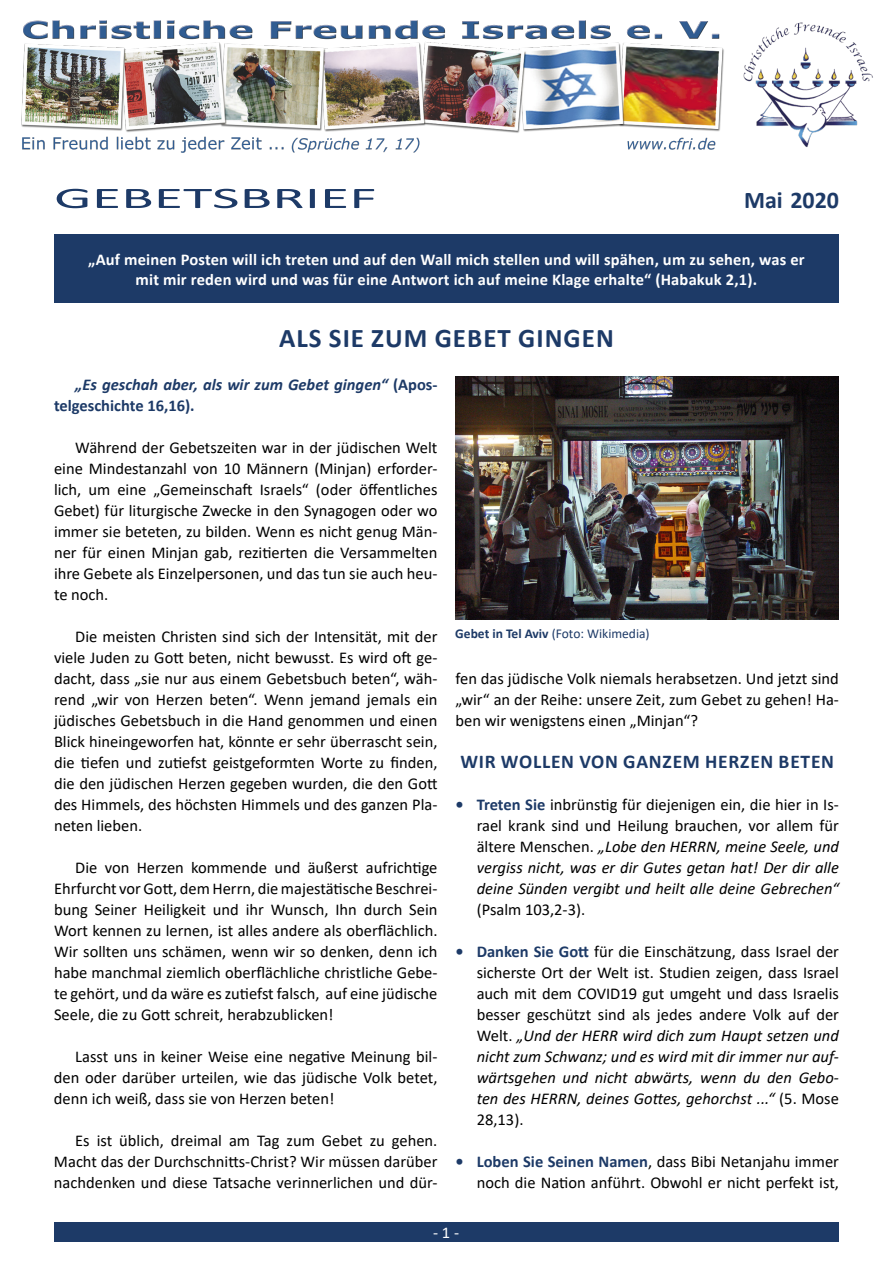
<style>
.page{position:relative;width:893px;height:1263px;background:#fff}
.page>*{position:absolute;margin:0;border:0;box-sizing:border-box;transform-origin:0 0}
.t1{font:30px "Calibri";color:#1d3a67;scale:2 1}
.t2{font:700 27px "Calibri";letter-spacing:.04em;color:#1d3a67}
.t3{font:700 24px "Calibri";color:#1d3a67}
.t4{font:700 19.5px "Calibri";letter-spacing:.04em;color:#1d3a67}
.t5{font:16.5px/21px "Calibri";color:#000;text-align:justify}
.t6{font:italic 16.5px/21px "Calibri";color:#000;text-align:justify}
.t7{font:700 16.5px/19.8px "Calibri";letter-spacing:.01em;color:#fff;text-align:center}
.t8{font:italic 700 16.5px/21px "Calibri";color:#1d3a67}
.t9{font:16.5px "Calibri";color:#fff}
.t10{font:13.5px "Calibri";color:#1d3a67}
.s1{font-style:normal}
.s2{font-weight:700}
.s3{font-weight:700;font-style:normal;color:#1d3a67}
.s4{font-weight:700;color:#1d3a67}
.s5{font-style:italic}
</style>
<div class="page">
<div style="left:54px;top:1222px;width:785px;height:20px;background:#1d3a67"></div>
<div style="left:54px;top:234px;width:785px;height:69px;background:#1d3a67"></div>
<img style="left:21px;top:20px;width:703px;height:133px">
<img style="left:743px;top:22px;width:130px;height:125px">
<img style="left:455px;top:376px;width:384px;height:243px">
<h1 class="t1" style="left:54px;top:177px;width:163px">GEBETSBRIEF</h1>
<h3 class="t3" style="left:744px;top:183px;width:96px">Mai 2020</h3>
<p class="t7" style="left:88px;top:249px;width:718px">„Auf meinen Posten will ich treten und auf den Wall mich stellen und will spähen, um zu sehen, was er mit mir reden wird und was für eine Antwort ich auf meine Klage erhalte“ (Habakuk 2,1).</p>
<h2 class="t2" style="left:279px;top:319px;width:336px">Als sie zum Gebet gingen</h2>
<p class="t8" style="left:54px;top:373px;width:385px;text-indent:21px">„Es geschah aber, als wir zum Gebet gingen“ <span class="s1">(Apos&shy;telgeschichte 16,16).</span></p>
<p class="t5" style="left:54px;top:437px;width:385px;text-indent:21px">Während der Gebetszeiten war in der jüdischen Welt eine Mindestanzahl von 10 Männern (Minjan) erforder&shy;lich, um eine „Gemeinschaft Israels“ (oder öffentliches Gebet) für liturgische Zwecke in den Synagogen oder wo immer sie beteten, zu bilden. Wenn es nicht genug Män&shy;ner für einen Minjan gab, rezitierten die Versammelten ihre Gebete als Einzelpersonen, und das tun sie auch heu&shy;te noch.</p>
<p class="t5" style="left:54px;top:626px;width:385px;text-indent:21px">Die meisten Christen sind sich der Intensität, mit der viele Juden zu Gott beten, nicht bewusst. Es wird oft ge&shy;dacht, dass „sie nur aus einem Gebetsbuch beten“, wäh&shy;rend „wir von Herzen beten“. Wenn jemand jemals ein jüdisches Gebetsbuch in die Hand genommen und einen Blick hineingeworfen hat, könnte er sehr überrascht sein, die tiefen und zutiefst geistgeformten Worte zu finden, die den jüdischen Herzen gegeben wurden, die den Gott des Himmels, des höchsten Himmels und des ganzen Pla&shy;neten lieben.</p>
<p class="t5" style="left:54px;top:857px;width:385px;text-indent:21px">Die von Herzen kommende und äußerst aufrichtige Ehrfurcht vor Gott, dem Herrn, die majestätische Beschrei&shy;bung Seiner Heiligkeit und ihr Wunsch, Ihn durch Sein Wort kennen zu lernen, ist alles andere als oberflächlich.<br>Wir sollten uns schämen, wenn wir so denken, denn ich habe manchmal ziemlich oberflächliche christliche Gebe&shy;te gehört, und da wäre es zutiefst falsch, auf eine jüdische Seele, die zu Gott schreit, herabzublicken!</p>
<p class="t5" style="left:54px;top:1046px;width:385px;text-indent:21px">Lasst uns in keiner Weise eine negative Meinung bil&shy;den oder darüber urteilen, wie das jüdische Volk betet, denn ich weiß, dass sie von Herzen beten!</p>
<p class="t5" style="left:54px;top:1130px;width:385px;text-indent:21px">Es ist üblich, dreimal am Tag zum Gebet zu gehen.<br>Macht das der Durchschnitts-Christ? Wir müssen darüber nachdenken und diese Tatsache verinnerlichen und dür-</p>
<p class="t10" style="left:455px;top:624px;width:196px"><span class="s2">Gebet in Tel Aviv</span> (Foto: Wikimedia)</p>
<p class="t5" style="left:455px;top:668px;width:385px">fen das jüdische Volk niemals herabsetzen. Und jetzt sind „wir“ an der Reihe: unsere Zeit, zum Gebet zu gehen! Ha&shy;ben wir wenigstens einen „Minjan“?</p>
<p class="t4" style="left:460px;top:748px;width:375px">Wir wollen von ganzem Herzen beten</p>
<p class="t6" style="left:477px;top:793px;width:364px;text-indent:-21px"><span class="s3">• Treten Sie</span> <span class="s1">inbrünstig für diejenigen ein, die hier in Is&shy;rael krank sind und Heilung brauchen, vor allem für ältere Menschen.</span> „Lobe den HERRN, meine Seele, und vergiss nicht, was er dir Gutes getan hat! Der dir alle deine Sünden vergibt und heilt alle deine Gebrechen“</p>
<p class="t5" style="left:477px;top:899px;width:110px">(Psalm 103,2-3).</p>
<p class="t5" style="left:477px;top:941px;width:364px;text-indent:-21px"><span class="s4">• Danken Sie Gott</span> für die Einschätzung, dass Israel der sicherste Ort der Welt ist. Studien zeigen, dass Israel auch mit dem COVID19 gut umgeht und dass Israelis besser geschützt sind als jedes andere Volk auf der Welt. <span class="s5">„Und der HERR wird dich zum Haupt setzen und nicht zum Schwanz; und es wird mit dir immer nur auf&shy;wärtsgehen und nicht abwärts, wenn du den Gebo&shy;ten des HERRN, deines Gottes, gehorchst ...“</span> (5. Mose 28,13).</p>
<p class="t5" style="left:455px;top:1151px;width:385px;text-align:right"><span class="s4">• Loben Sie Seinen Namen</span>, dass Bibi Netanjahu immer noch die Nation anführt. Obwohl er nicht perfekt ist,</p>
<p class="t9" style="left:433px;top:1221px;width:27px">- 1 -</p>
</div>
